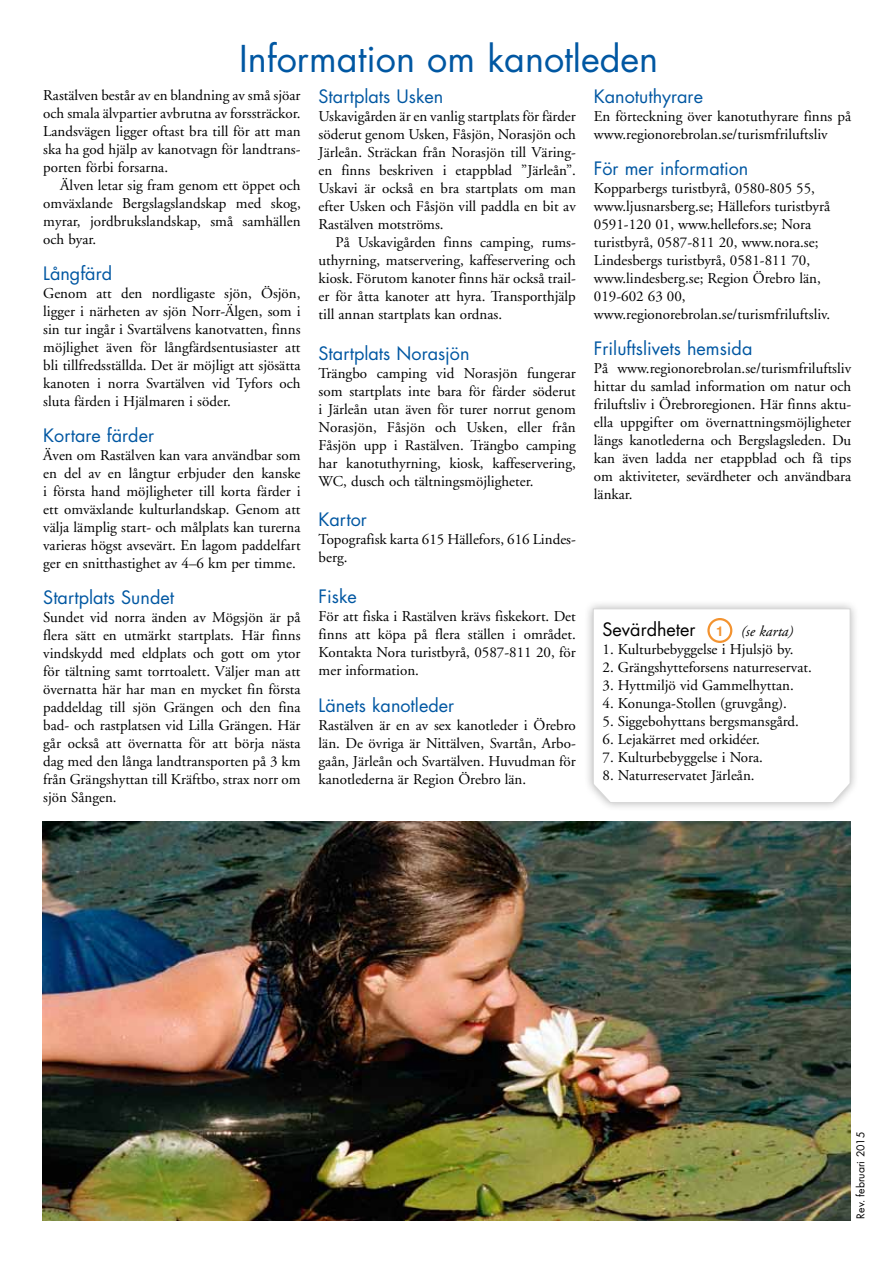
<style>
.page{position:relative;width:893px;height:1263px;background:#fff}
.page>*{position:absolute;margin:0;border:0;box-sizing:border-box;transform-origin:0 0}
.t1{font:36px "Futura";color:#0057a2}
.t2{font:18px "Futura";color:#0057a2}
.t3{font:18px "Futura";color:#000}
.t4{font:15px/18px "Adobe Garamond";color:#000;text-align:justify}
.t5{font:italic 15px "Adobe Garamond";color:#000}
.t6{font:10.5px "Futura";color:#000}
.s1{font-family:"Helvetica";font-weight:700;font-style:normal;font-size:13.5px;color:#f39330}
</style>
<div class="page">
<div style="left:584px;top:599px;width:275px;height:213px;background:#000;opacity:.3"></div>
<svg style="left:593px;top:608px;width:258px;height:195px"></svg>
<div style="left:707px;top:618px;width:25px;height:25px;border:2px solid #f39330;border-radius:50%"></div>
<img style="left:43px;top:821px;width:807px;height:399px">
<h1 class="t1" style="left:239px;top:36px;width:420px">Information om kanotleden</h1>
<p class="t4" style="left:43px;top:87px;width:259px">Rastälven består av en blandning av små sjöar och smala älvpartier avbrutna av forssträckor.<br>Landsvägen ligger oftast bra till för att man ska ha god hjälp av kanotvagn för landtrans&shy;porten förbi forsarna.</p>
<p class="t4" style="left:43px;top:177px;width:259px;text-indent:17px">Älven letar sig fram genom ett öppet och omväxlande Bergslagslandskap med skog, myrar, jordbrukslandskap, små samhällen och byar.</p>
<p class="t2" style="left:43px;top:262px;width:70px">Långfärd</p>
<p class="t4" style="left:43px;top:285px;width:259px">Genom att den nordligaste sjön, Ösjön, ligger i närheten av sjön Norr-Älgen, som i sin tur ingår i Svartälvens kanotvatten, finns möjlighet även för långfärdsentusiaster att bli tillfredsställda. Det är möjligt att sjösätta kanoten i norra Svartälven vid Tyfors och sluta färden i Hjälmaren i söder.</p>
<p class="t2" style="left:43px;top:424px;width:112px">Kortare färder</p>
<p class="t4" style="left:43px;top:447px;width:259px">Även om Rastälven kan vara användbar som en del av en långtur erbjuder den kanske i första hand möjligheter till korta färder i ett omväxlande kulturlandskap. Genom att välja lämplig start- och målplats kan turerna varieras högst avsevärt. En lagom paddelfart ger en snitthastighet av 4–6 km per timme.</p>
<p class="t2" style="left:43px;top:586px;width:132px">Startplats Sundet</p>
<p class="t4" style="left:43px;top:609px;width:259px">Sundet vid norra änden av Mögsjön är på flera sätt en utmärkt startplats. Här finns vindskydd med eldplats och gott om ytor för tältning samt torrtoalett. Väljer man att övernatta här har man en mycket fin första paddeldag till sjön Grängen och den fina bad- och rastplatsen vid Lilla Grängen. Här går också att övernatta för att börja nästa dag med den långa landtransporten på 3 km från Grängshyttan till Kräftbo, strax norr om sjön Sången.</p>
<p class="t2" style="left:319px;top:85px;width:126px">Startplats Usken</p>
<p class="t4" style="left:319px;top:108px;width:259px">Uskavigården är en vanlig startplats för färder söderut genom Usken, Fåsjön, Norasjön och Järleån. Sträckan från Norasjön till Väring&shy;en finns beskriven i etappblad ”Järleån”.<br>Uskavi är också en bra startplats om man efter Usken och Fåsjön vill paddla en bit av Rastälven motströms.</p>
<p class="t4" style="left:319px;top:234px;width:259px;text-indent:17px">På Uskavigården finns camping, rums&shy;uthyrning, matservering, kaffeservering och kiosk. Förutom kanoter finns här också trail&shy;er för åtta kanoter att hyra. Transporthjälp till annan startplats kan ordnas.</p>
<p class="t2" style="left:319px;top:342px;width:153px">Startplats Norasjön</p>
<p class="t4" style="left:319px;top:364px;width:259px">Trängbo camping vid Norasjön fungerar som startplats inte bara för färder söderut i Järleån utan även för turer norrut genom Norasjön, Fåsjön och Usken, eller från Fåsjön upp i Rastälven. Trängbo camping har kanotuthyrning, kiosk, kaffeservering, WC, dusch och tältningsmöjligheter.</p>
<p class="t2" style="left:319px;top:508px;width:50px">Kartor</p>
<p class="t4" style="left:319px;top:531px;width:259px">Topografisk karta 615 Hällefors, 616 Lindes&shy;berg.</p>
<p class="t2" style="left:319px;top:585px;width:40px">Fiske</p>
<p class="t4" style="left:319px;top:607px;width:259px">För att fiska i Rastälven krävs fiskekort. Det finns att köpa på flera ställen i området.<br>Kontakta Nora turistbyrå, 0587-811 20, för mer information.</p>
<p class="t2" style="left:319px;top:694px;width:137px">Länets kanotleder</p>
<p class="t4" style="left:319px;top:717px;width:259px">Rastälven är en av sex kanotleder i Örebro län. De övriga är Nittälven, Svartån, Arbo&shy;gaån, Järleån och Svartälven. Huvudman för kanotlederna är Region Örebro län.</p>
<p class="t2" style="left:594px;top:85px;width:111px">Kanotuthyrare</p>
<p class="t4" style="left:594px;top:108px;width:259px">En förteckning över kanotuthyrare finns på www.regionorebrolan.se/turismfriluftsliv</p>
<p class="t2" style="left:594px;top:157px;width:156px">För mer information</p>
<p class="t4" style="left:594px;top:180px;width:238px;text-align:left">Kopparbergs turistbyrå, 0580-805 55, www.ljusnarsberg.se; Hällefors turistbyrå 0591-120 01, www.hellefors.se; Nora turistbyrå, 0587-811 20, www.nora.se; Lindesbergs turistbyrå, 0581-811 70, www.lindesberg.se; Region Örebro län, 019-602 63 00, www.regionorebrolan.se/turismfriluftsliv.</p>
<p class="t2" style="left:594px;top:337px;width:160px">Friluftslivets hemsida</p>
<p class="t4" style="left:594px;top:360px;width:259px">På www.regionorebrolan.se/turismfriluftsliv hittar du samlad information om natur och friluftsliv i Örebroregionen. Här finns aktu&shy;ella uppgifter om övernattningsmöjligheter längs kanotlederna och Bergslagsleden. Du kan även ladda ner etappblad och få tips om aktiviteter, sevärdheter och användbara länkar.</p>
<p class="t3" style="left:602px;top:617px;width:95px">Sevärdheter</p>
<p class="t5" style="left:716px;top:623px;width:79px"><span class="s1">1</span> (se karta)</p>
<p class="t4" style="left:602px;top:640px;width:192px">1. Kulturbebyggelse i Hjulsjö by.</p>
<p class="t4" style="left:602px;top:658px;width:211px">2. Grängshytteforsens naturreservat.</p>
<p class="t4" style="left:602px;top:676px;width:193px">3. Hyttmiljö vid Gammelhyttan.</p>
<p class="t4" style="left:602px;top:694px;width:186px">4. Konunga-Stollen (gruvgång).</p>
<p class="t4" style="left:602px;top:712px;width:198px">5. Siggebohyttans bergsmansgård.</p>
<p class="t4" style="left:602px;top:730px;width:159px">6. Lejakärret med orkidéer.</p>
<p class="t4" style="left:602px;top:748px;width:162px">7. Kulturbebyggelse i Nora.</p>
<p class="t4" style="left:602px;top:766px;width:154px">8. Naturreservatet Järleån.</p>
<p class="t6" style="left:854px;top:1218px;width:88px;rotate:-90deg">Rev. februari 2015</p>
</div>
